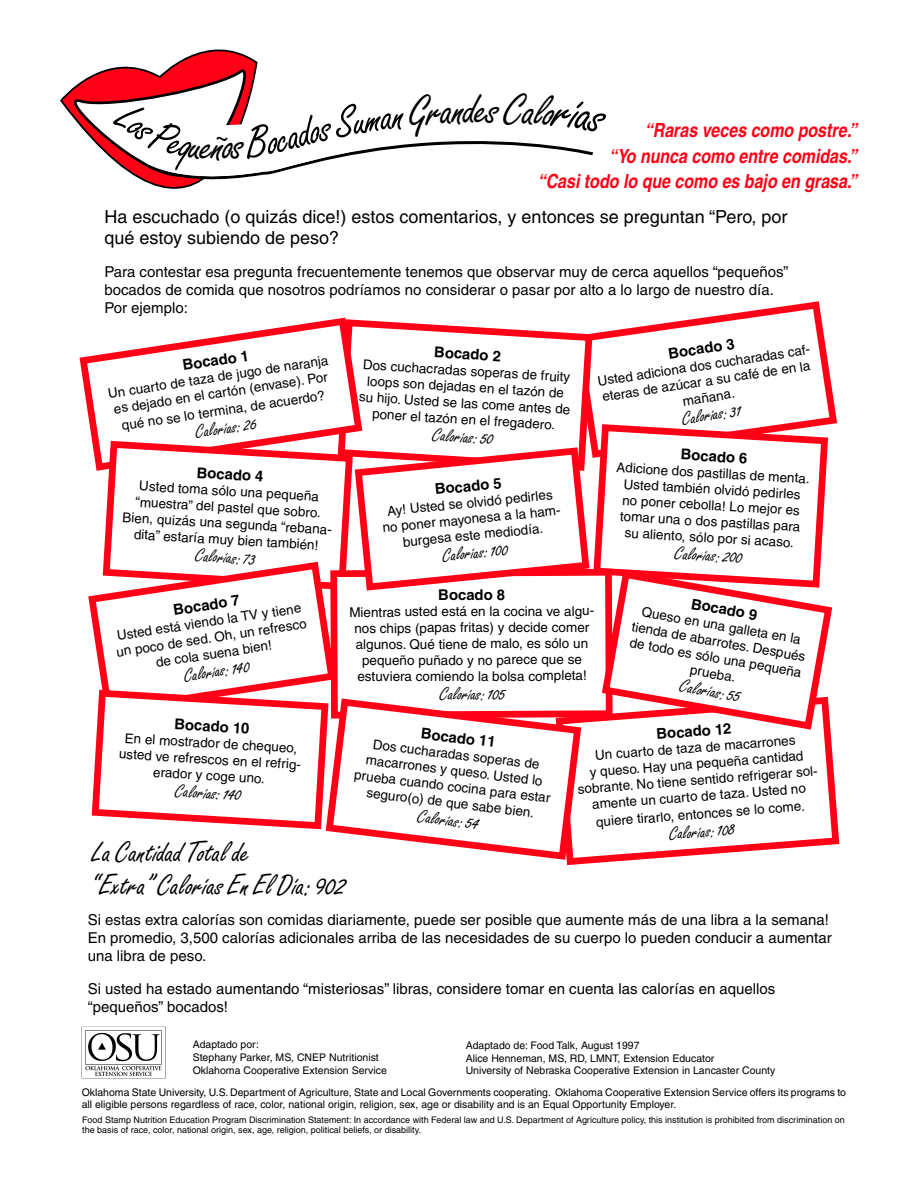
<style>
.page{position:relative;width:918px;height:1188px;background:#fff}
.page>*{position:absolute;margin:0;border:0;box-sizing:border-box;transform-origin:0 0}
.t1{font:45px "Freestyle Script";color:#000}
.t2{font:30px/33px "Freestyle Script";color:#000}
.t3{font:italic 700 condensed 19.5px/25.5px "Helvetica";color:#ff0017;text-align:right}
.t4{font:18.9px "Freestyle Script";color:#000}
.t5{font:18px/21.6px "Helvetica";color:#000}
.t6{font:15px/18px "Helvetica";color:#000}
.t7{font:700 14.85px "Helvetica";letter-spacing:-.005em;color:#000}
.t8{font:13.5px/16.2px "Helvetica";letter-spacing:-.005em;color:#000;text-align:center}
.t9{font:10.5px/12.6px "Helvetica";color:#000}
.t10{font:9px/10.8px "Helvetica";color:#000}
</style>
<div class="page">
<svg style="left:567px;top:802px;width:273px;height:64px"></svg>
<svg style="left:534px;top:856px;width:51px;height:8px"></svg>
<svg style="left:83px;top:303px;width:753px;height:553px"></svg>
<img style="left:81px;top:1027px;width:85px;height:52px">
<svg style="left:136px;top:303px;width:463px;height:27px"></svg>
<svg style="left:60px;top:55px;width:533px;height:134px"></svg>
<h1 class="t1" style="left:211px;top:119px;width:14px">ñ</h1>
<h1 class="t1" style="left:474px;top:82px;width:15px">e</h1>
<p class="t3" style="left:538px;top:118px;width:321px">“Raras veces como postre.”<br>“Yo nunca como entre comidas.”<br>“Casi todo lo que como es bajo en grasa.”</p>
<p class="t5" style="left:104px;top:206px;width:685px">Ha escuchado (o quizás dice!) estos comentarios, y entonces se preguntan “Pero, por qué estoy subiendo de peso?</p>
<p class="t6" style="left:104px;top:263px;width:686px">Para contestar esa pregunta frecuentemente tenemos que observar muy de cerca aquellos “pequeños” bocados de comida que nosotros podríamos no considerar o pasar por alto a lo largo de nuestro día.<br>Por ejemplo:</p>
<p class="t7" style="left:181px;top:357px;width:68px;rotate:-9deg">Bocado 1</p>
<p class="t8" style="left:107px;top:386px;width:224px;text-align:left;rotate:-9deg">Un cuarto de taza de jugo de naranja es dejado en el cartón (envase). Por</p>
<p class="t8" style="left:121px;top:418px;width:207px;rotate:-9deg">qué no se lo termina, de acuerdo?</p>
<p class="t4" style="left:194px;top:421px;width:63px;rotate:-9deg">Calorías: 26</p>
<p class="t7" style="left:197px;top:464px;width:68px;rotate:3deg">Bocado 4</p>
<p class="t8" style="left:125px;top:478px;width:210px;rotate:3deg">Usted toma sólo una pequeña “muestra” del pastel que sobro.<br>Bien, quizás una segunda “rebana&shy;dita” estaría muy bien también!</p>
<p class="t4" style="left:196px;top:544px;width:62px;rotate:3deg">Calorías: 73</p>
<p class="t7" style="left:172px;top:602px;width:68px;rotate:-9deg">Bocado 7</p>
<p class="t8" style="left:113px;top:629px;width:194px;rotate:-9deg">Usted está viendo la TV y tiene un poco de sed. Oh, un refresco de cola suena bien!</p>
<p class="t4" style="left:182px;top:665px;width:68px;rotate:-9deg">Calorías: 140</p>
<p class="t7" style="left:435px;top:343px;width:68px;rotate:4deg">Bocado 2</p>
<p class="t8" style="left:362px;top:355px;width:213px;rotate:4deg">Dos cuchacradas soperas de fruity loops son dejadas en el tazón de su hijo. Usted se las come antes de poner el tazón en el fregadero.</p>
<p class="t4" style="left:433px;top:423px;width:63px;rotate:4deg">Calorías: 50</p>
<p class="t7" style="left:434px;top:481px;width:68px;rotate:-6deg">Bocado 5</p>
<p class="t8" style="left:380px;top:504px;width:179px;rotate:-6deg">Ay! Usted se olvidó pedirles no poner mayonesa a la ham&shy;burgesa este mediodía.</p>
<p class="t4" style="left:441px;top:545px;width:67px;rotate:-6deg">Calorías: 100</p>
<p class="t7" style="left:667px;top:345px;width:68px;rotate:-9deg">Bocado 3</p>
<p class="t8" style="left:597px;top:374px;width:215px;rotate:-9deg">Usted adiciona dos cucharadas caf&shy;eteras de azúcar a su café de en la mañana.</p>
<p class="t4" style="left:680px;top:408px;width:61px;rotate:-9deg">Calorías: 31</p>
<p class="t7" style="left:681px;top:446px;width:68px;rotate:3deg">Bocado 6</p>
<p class="t8" style="left:617px;top:460px;width:195px;rotate:3deg">Adicione dos pastillas de menta.<br>Usted también olvidó pedirles no poner cebolla! Lo mejor es tomar una o dos pastillas para su aliento, sólo por si acaso.</p>
<p class="t4" style="left:675px;top:542px;width:69px;rotate:3deg">Calorías: 200</p>
<p class="t7" style="left:438px;top:586px;width:68px">Bocado 8</p>
<p class="t8" style="left:349px;top:603px;width:246px">Mientras usted está en la cocina ve algu&shy;nos chips (papas fritas) y decide comer algunos. Qué tiene de malo, es sólo un pequeño puñado y no parece que se estuviera comiendo la bolsa completa!</p>
<p class="t4" style="left:439px;top:682px;width:67px">Calorías: 105</p>
<p class="t7" style="left:693px;top:595px;width:68px;rotate:10deg">Bocado 9</p>
<p class="t8" style="left:636px;top:602px;width:178px;rotate:10deg">Queso en una galleta en la tienda de abarrotes. Después de todo es sólo una pequeña prueba.</p>
<p class="t4" style="left:682px;top:674px;width:63px;rotate:10deg">Calorías: 55</p>
<p class="t7" style="left:175px;top:716px;width:77px;rotate:3deg">Bocado 10</p>
<p class="t8" style="left:120px;top:730px;width:183px;rotate:3deg">En el mostrador de chequeo, usted ve refrescos en el refrig&shy;erador y coge uno.</p>
<p class="t4" style="left:176px;top:780px;width:68px;rotate:3deg">Calorías: 140</p>
<p class="t7" style="left:422px;top:725px;width:77px;rotate:7deg">Bocado 11</p>
<p class="t8" style="left:359px;top:734px;width:199px;rotate:7deg">Dos cucharadas soperas de macarrones y queso. Usted lo prueba cuando cocina para estar seguro(o) de que sabe bien.</p>
<p class="t4" style="left:419px;top:805px;width:63px;rotate:7deg">Calorías: 54</p>
<p class="t2" style="left:92px;top:836px;width:255px">La Cantidad Total de<br>“Extra” Calorías En El Día: 902</p>
<p class="t7" style="left:656px;top:725px;width:77px;rotate:-4deg">Bocado 12</p>
<p class="t8" style="left:575px;top:748px;width:241px;rotate:-4deg">Un cuarto de taza de macarrones<br>y queso. Hay una pequeña cantidad sobrante. No tiene sentido refrigerar sol&shy;amente un cuarto de taza. Usted no</p>
<p class="t8" style="left:595px;top:813px;width:211px;rotate:-4deg">quiere tirarlo, entonces se lo come.</p>
<p class="t4" style="left:668px;top:822px;width:67px;rotate:-4deg">Calorías: 108</p>
<p class="t6" style="left:88px;top:911px;width:745px">Si estas extra calorías son comidas diariamente, puede ser posible que aumente más de una libra a la semana!<br>En promedio, 3,500 calorías adicionales arriba de las necesidades de su cuerpo lo pueden conducir a aumentar una libra de peso.</p>
<p class="t6" style="left:88px;top:980px;width:689px">Si usted ha estado aumentando “misteriosas” libras, considere tomar en cuenta las calorías en aquellos “pequeños” bocados!</p>
<p class="t9" style="left:466px;top:1039px;width:311px">Adaptado de: Food Talk, August 1997<br>Alice Henneman, MS, RD, LMNT, Extension Educator<br>University of Nebraska Cooperative Extension in Lancaster County</p>
<p class="t9" style="left:193px;top:1038px;width:196px">Adaptado por:<br>Stephany Parker, MS, CNEP Nutritionist<br>Oklahoma Cooperative Extension Service</p>
<p class="t9" style="left:82px;top:1087px;width:766px;line-height:12px">Oklahoma State University, U.S. Department of Agriculture, State and Local Governments cooperating. Oklahoma Cooperative Extension Service offers its programs to all eligible persons regardless of race, color, national origin, religion, sex, age or disability and is an Equal Opportunity Employer.</p>
<p class="t10" style="left:82px;top:1114px;width:764px">Food Stamp Nutrition Education Program Discrimination Statement: In accordance with Federal law and U.S. Department of Agriculture policy, this institution is prohibited from discrimination on the basis of race, color, national origin, sex, age, religion, political beliefs, or disability.</p>
</div>
